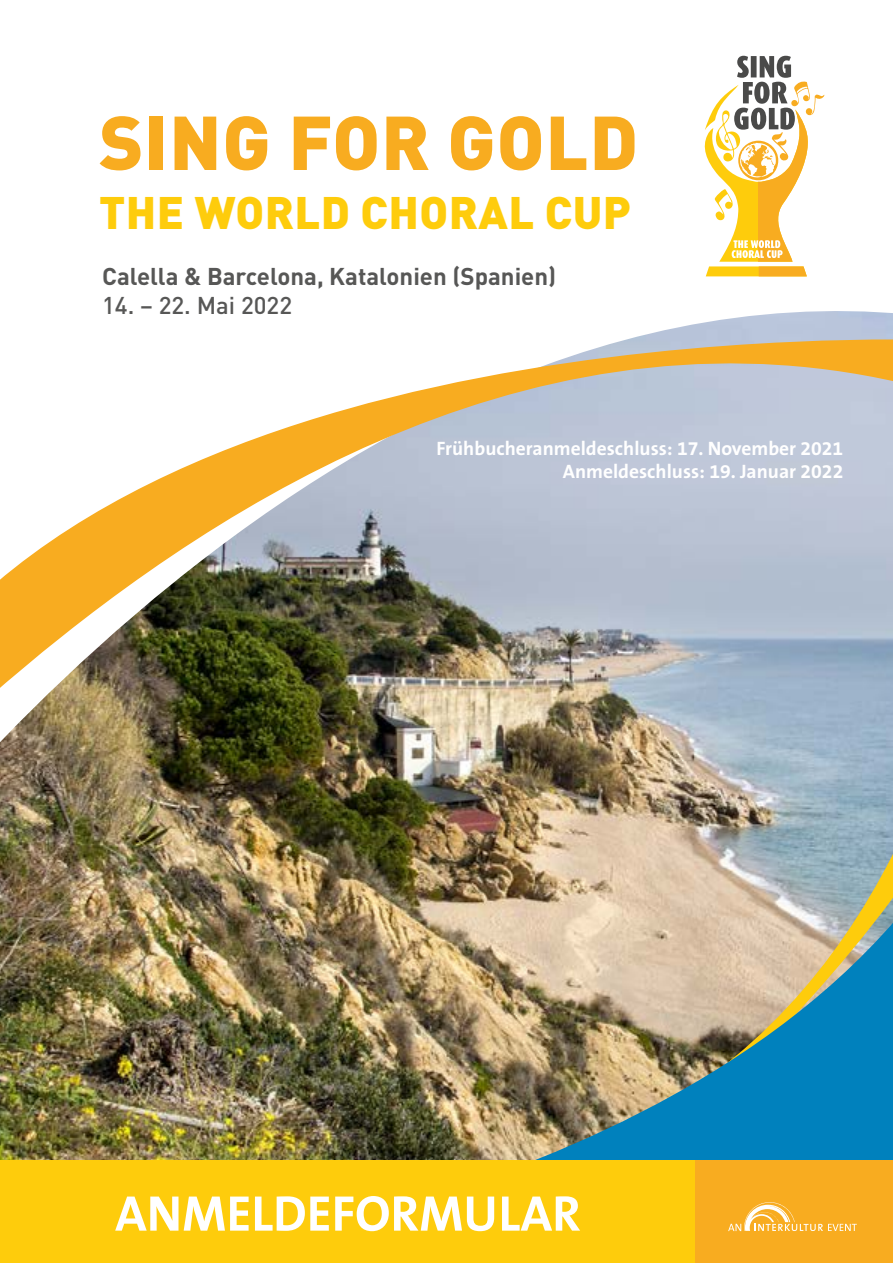
<style>
.page{position:relative;width:893px;height:1263px;background:#fff}
.page>*{position:absolute;margin:0;border:0;box-sizing:border-box;transform-origin:0 0}
.t1{font:900 75px "DIN Pro";letter-spacing:.01em;color:#f8ac20}
.t2{font:700 50.55px "The Sans B7";color:#fff}
.t3{font:900 45px "DIN Pro";letter-spacing:.01em;color:#fecc0c}
.t4{font:700 24px "DIN Pro";color:#575756}
.t5{font:500 24px "DIN Pro";color:#575756}
.t6{font:700 19.5px/23.4px "The Sans B7";color:#fff;text-align:right}
</style>
<div class="page">
<img style="left:0;top:276px;width:893px;height:885px">
<div style="left:0;top:1161px;width:819px;height:102px;background:#fecc0c"></div>
<div style="left:696px;top:1161px;width:197px;height:102px;background:#f8ac20"></div>
<svg style="left:728px;top:1202px;width:129px;height:29px"></svg>
<svg style="left:704px;top:56px;width:120px;height:220px"></svg>
<h1 class="t1" style="left:99px;top:92px;width:540px">SING FOR GOLD</h1>
<h3 class="t3" style="left:99px;top:182px;width:533px">THE WORLD CHORAL CUP</h3>
<p class="t4" style="left:102px;top:260px;width:456px">Calella &amp; Barcelona, Katalonien (Spanien)</p>
<p class="t5" style="left:102px;top:289px;width:192px">14. – 22. Mai 2022</p>
<p class="t6" style="left:436px;top:437px;width:408px">Frühbucheranmeldeschluss: 17. November 2021<br>Anmeldeschluss: 19. Januar 2022</p>
<h2 class="t2" style="left:115px;top:1186px;width:467px">ANMELDEFORMULAR</h2>
</div>
